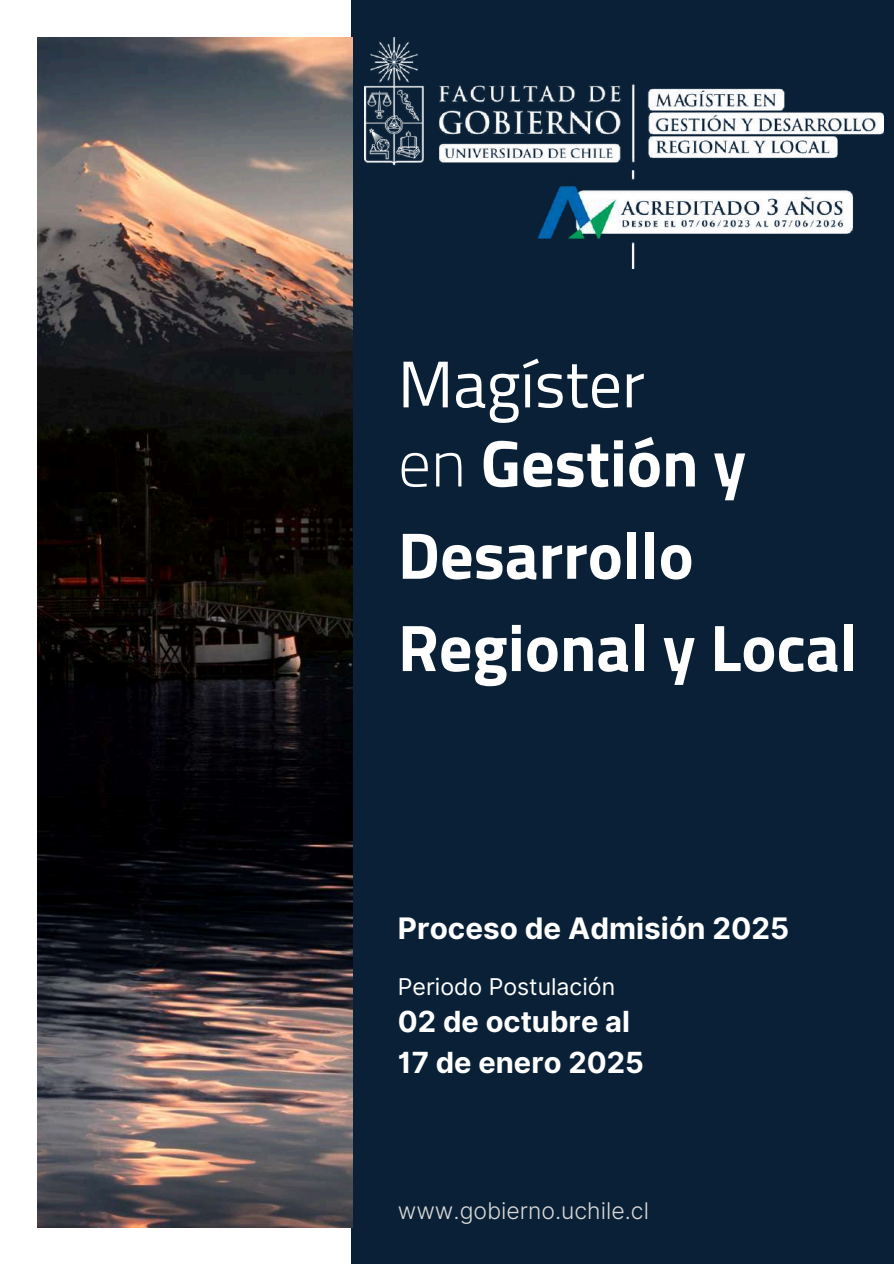
<style>
.page{position:relative;width:894px;height:1264px;background:#fff}
.page>*{position:absolute;margin:0;border:0;box-sizing:border-box;transform-origin:0 0}
.t1{font:700 66px/92.2px "Cairo";color:#fff}
.t2{font:66px/79.1px "Cairo";color:#fff}
.t3{font:700 29.55px "Inter";color:#fff}
.t4{font:700 29.1px/40.5px "Inter";color:#fff}
.t5{font:23.1px "Inter";color:#fff}
.t6{font:300 22.95px "Inter";color:#dad9d8}
.s1{font-weight:300}
.s2{font-weight:700}
</style>
<div class="page">
<div style="left:351px;top:0;width:542px;height:1263px;background:#092036"></div>
<img style="left:364px;top:38px;width:519px;height:230px">
<img style="left:38px;top:38px;width:314px;height:1189px">
<h1 class="t2" style="left:398px;top:345px;width:349px">Magíster<br><span class="s1">en</span> <span class="s2">Gestión y</span></h1>
<h1 class="t1" style="left:398px;top:510px;width:461px">Desarrollo<br>Regional y Local</h1>
<p class="t3" style="left:398px;top:910px;width:393px">Proceso de Admisión 2025</p>
<p class="t5" style="left:398px;top:972px;width:219px">Periodo Postulación</p>
<p class="t4" style="left:398px;top:1001px;width:247px">02 de octubre al<br>17 de enero 2025</p>
<p class="t6" style="left:398px;top:1196px;width:252px">www.gobierno.uchile.cl</p>
</div>
